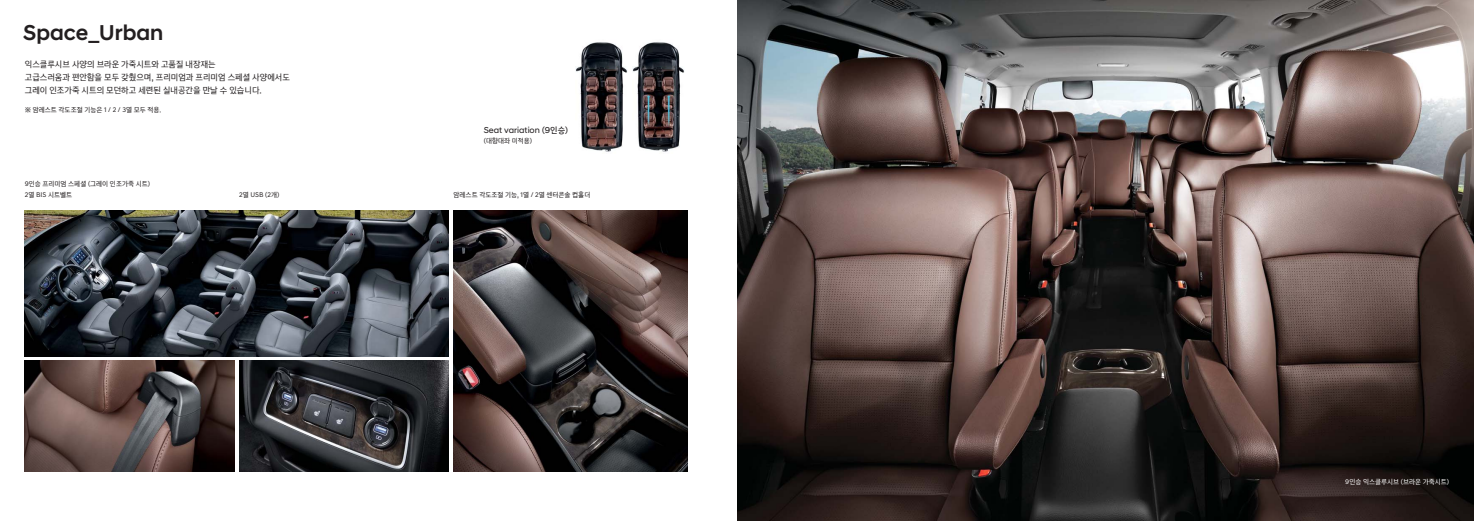
<style>
.page{position:relative;width:1474px;height:521px;background:#fff}
.page>*{position:absolute;margin:0;border:0;box-sizing:border-box;transform-origin:0 0}
.t1{font:21.88px "Hyundai Sans Head KROTF Medium KS Cpc EUC H";color:#231f20}
.t2{font:8.75px/13.1px "Hyundai Sans Text KROTF Regular KS Cpc EUC H";color:#231f20}
.t3{font:8.75px "Hyundai Sans Head KROTF Regular KS Cpc EUC H";color:#231f20}
.t4{font:7px/11.4px "Hyundai Sans Text KROTF Regular KS Cpc EUC H";color:#231f20}
.t5{font:7px "Hyundai Sans Text KROTF Regular KS Cpc EUC H";color:#fff}
</style>
<div class="page">
<img style="left:737px;top:0;width:736px;height:521px">
<img style="left:25px;top:211px;width:423px;height:145px">
<img style="left:25px;top:361px;width:209px;height:110px">
<img style="left:239px;top:361px;width:209px;height:110px">
<img style="left:575px;top:42px;width:52px;height:110px">
<img style="left:632px;top:42px;width:52px;height:110px">
<img style="left:453px;top:211px;width:234px;height:260px">
<h1 class="t1" style="left:23px;top:24px;width:142px">Space_Urban</h1>
<p class="t2" style="left:25px;top:58px;width:267px">익스클루시브 사양의 브라운 가죽시트와 고품질 내장재는<br>고급스러움과 편안함을 모두 갖췄으며, 프리미엄과 프리미엄 스페셜 사양에서도 그레이 인조가죽 시트의 모던하고 세련된 실내공간을 만날 수 있습니다.</p>
<p class="t4" style="left:25px;top:105px;width:138px">※ 암레스트 각도조절 기능은 1 / 2 / 3열 모두 적용.</p>
<p class="t4" style="left:25px;top:178px;width:127px">9인승 프리미엄 스페셜 (그레이 인조가죽 시트)<br>2열 BIS 시트벨트</p>
<p class="t3" style="left:484px;top:127px;width:86px">Seat variation (9인승)</p>
<p class="t4" style="left:484px;top:136px;width:50px">(대향대좌 미적용)</p>
<p class="t4" style="left:239px;top:190px;width:42px">2열 USB (2개)</p>
<p class="t4" style="left:453px;top:190px;width:138px">암레스트 각도조절 기능, 1열 / 2열 센터콘솔 컵홀더</p>
<p class="t5" style="left:1345px;top:479px;width:105px">9인승 익스클루시브 (브라운 가죽시트)</p>
</div>
